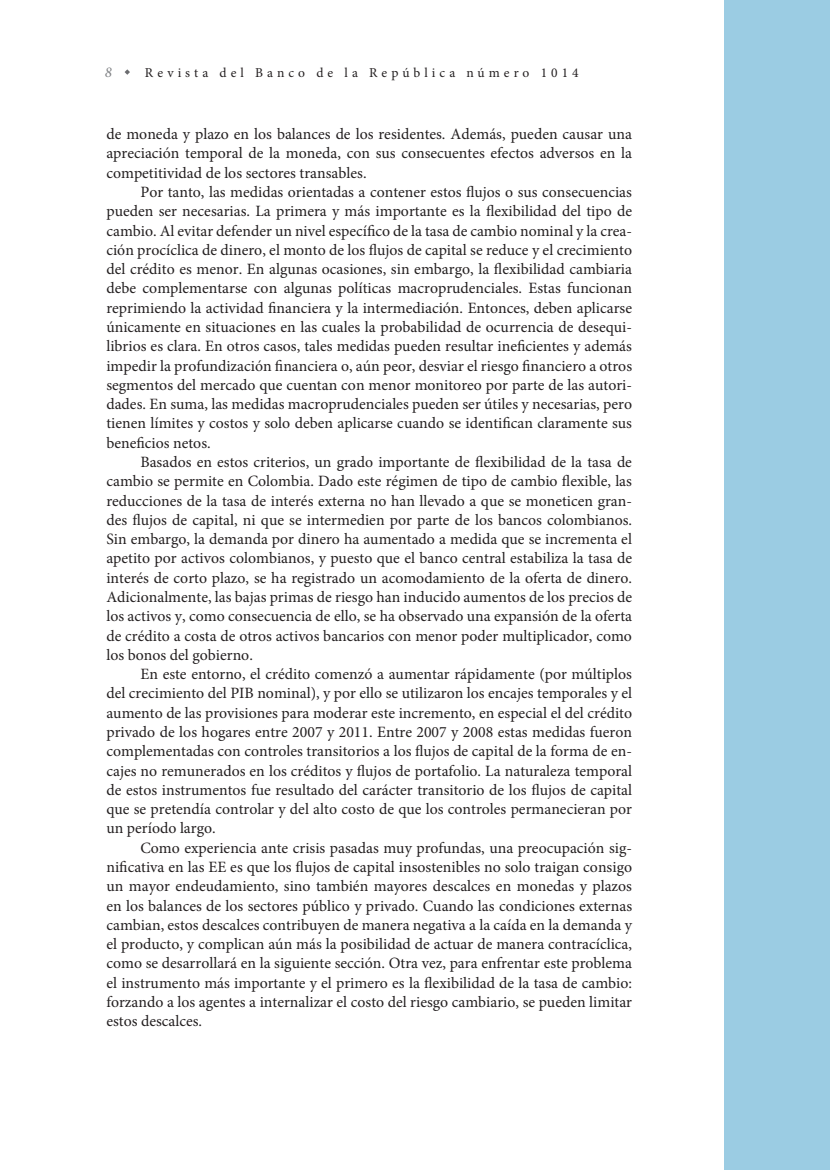
<style>
.page{position:relative;width:830px;height:1170px;background:#fff}
.page>*{position:absolute;margin:0;border:0;box-sizing:border-box;transform-origin:0 0}
.TEXTO_corrido{font:15.75px/19.2px "Minion Pro";color:#231f20;text-align:justify}
.t1{font:italic 15px "Minion Pro";color:#808285}
.t2{font:13.5px "Minion Pro";letter-spacing:.3em;color:#231f20}
</style>
<div class="page">
<svg style="left:124px;top:69px;width:6px;height:6px"></svg>
<div style="left:723px;top:0;width:106px;height:1169px;background:#9bcce3"></div>
<p class="t1" style="left:105px;top:62px;width:9px">8</p>
<p class="t2" style="left:145px;top:64px;width:435px">Revista del Banco de la República número 1014</p>
<p class="TEXTO_corrido" style="left:106px;top:124px;width:527px">de moneda y plazo en los balances de los residentes. Además, pueden causar una apreciación temporal de la moneda, con sus consecuentes efectos adversos en la competitividad de los sectores transables.</p>
<p class="TEXTO_corrido" style="left:106px;top:182px;width:527px;text-indent:34px">Por tanto, las medidas orientadas a contener estos flujos o sus consecuencias pueden ser necesarias. La primera y más importante es la flexibilidad del tipo de cambio. Al evitar defender un nivel específico de la tasa de cambio nominal y la crea&shy;ción procíclica de dinero, el monto de los flujos de capital se reduce y el crecimiento del crédito es menor. En algunas ocasiones, sin embargo, la flexibilidad cambiaria debe complementarse con algunas políticas macroprudenciales. Estas funcionan reprimiendo la actividad financiera y la intermediación. Entonces, deben aplicarse únicamente en situaciones en las cuales la probabilidad de ocurrencia de desequi&shy;librios es clara. En otros casos, tales medidas pueden resultar ineficientes y además impedir la profundización financiera o, aún peor, desviar el riesgo financiero a otros segmentos del mercado que cuentan con menor monitoreo por parte de las autori&shy;dades. En suma, las medidas macroprudenciales pueden ser útiles y necesarias, pero tienen límites y costos y solo deben aplicarse cuando se identifican claramente sus beneficios netos.</p>
<p class="TEXTO_corrido" style="left:106px;top:452px;width:527px;text-indent:34px">Basados en estos criterios, un grado importante de flexibilidad de la tasa de cambio se permite en Colombia. Dado este régimen de tipo de cambio flexible, las reducciones de la tasa de interés externa no han llevado a que se moneticen gran&shy;des flujos de capital, ni que se intermedien por parte de los bancos colombianos.<br>Sin embargo, la demanda por dinero ha aumentado a medida que se incrementa el apetito por activos colombianos, y puesto que el banco central estabiliza la tasa de interés de corto plazo, se ha registrado un acomodamiento de la oferta de dinero.<br>Adicionalmente, las bajas primas de riesgo han inducido aumentos de los precios de los activos y, como consecuencia de ello, se ha observado una expansión de la oferta de crédito a costa de otros activos bancarios con menor poder multiplicador, como los bonos del gobierno.</p>
<p class="TEXTO_corrido" style="left:106px;top:664px;width:527px;text-indent:34px">En este entorno, el crédito comenzó a aumentar rápidamente (por múltiplos del crecimiento del PIB nominal), y por ello se utilizaron los encajes temporales y el aumento de las provisiones para moderar este incremento, en especial el del crédito privado de los hogares entre 2007 y 2011. Entre 2007 y 2008 estas medidas fueron complementadas con controles transitorios a los flujos de capital de la forma de en&shy;cajes no remunerados en los créditos y flujos de portafolio. La naturaleza temporal de estos instrumentos fue resultado del carácter transitorio de los flujos de capital que se pretendía controlar y del alto costo de que los controles permanecieran por un período largo.</p>
<p class="TEXTO_corrido" style="left:106px;top:838px;width:527px;text-indent:34px">Como experiencia ante crisis pasadas muy profundas, una preocupación sig&shy;nificativa en las EE es que los flujos de capital insostenibles no solo traigan consigo un mayor endeudamiento, sino también mayores descalces en monedas y plazos en los balances de los sectores público y privado. Cuando las condiciones externas cambian, estos descalces contribuyen de manera negativa a la caída en la demanda y el producto, y complican aún más la posibilidad de actuar de manera contracíclica, como se desarrollará en la siguiente sección. Otra vez, para enfrentar este problema el instrumento más importante y el primero es la flexibilidad de la tasa de cambio: forzando a los agentes a internalizar el costo del riesgo cambiario, se pueden limitar estos descalces.</p>
</div>
